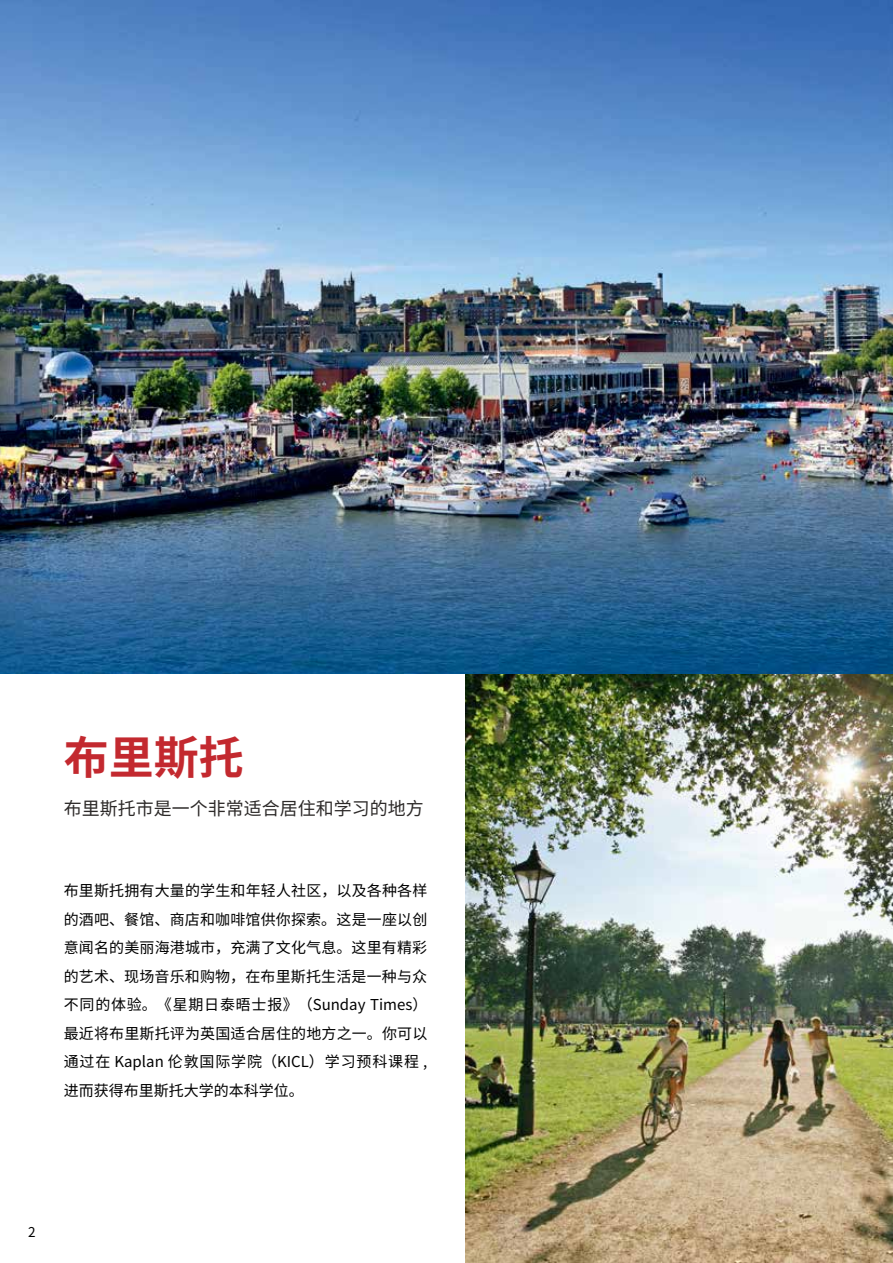
<style>
.page{position:relative;width:893px;height:1263px;background:#fff}
.page>*{position:absolute;margin:0;border:0;box-sizing:border-box;transform-origin:0 0}
.t1{font:700 45px "Noto Sans Hans";color:#c3292f}
.t2{font:18px "Noto Sans Hans";color:#2d2a29}
.t3{font:15px/28.5px "Noto Sans Hans";color:#000;text-align:justify}
.t4{font:13.5px "Noto Sans Hans";color:#000}
</style>
<div class="page">
<img style="left:466px;top:674px;width:427px;height:589px">
<img style="left:0;top:0;width:893px;height:674px">
<h1 class="t1" style="left:64px;top:732px;width:181px">布里斯托</h1>
<p class="t2" style="left:64px;top:798px;width:362px">布里斯托市是一个非常适合居住和学习的地方</p>
<p class="t3" style="left:64px;top:877px;width:365px">布里斯托拥有大量的学生和年轻人社区，以及各种各样的酒吧、餐馆、商店和咖啡馆供你探索。这是一座以创意闻名的美丽海港城市，充满了文化气息。这里有精彩的艺术、现场音乐和购物，在布里斯托生活是一种与众不同的体验。《星期日泰晤士报》（Sunday Times）最近将布里斯托评为英国适合居住的地方之一。你可以通过在 Kaplan 伦敦国际学院（KICL）学习预科课程 ,进而获得布里斯托大学的本科学位。</p>
<p class="t4" style="left:28px;top:1224px;width:9px">2</p>
</div>
